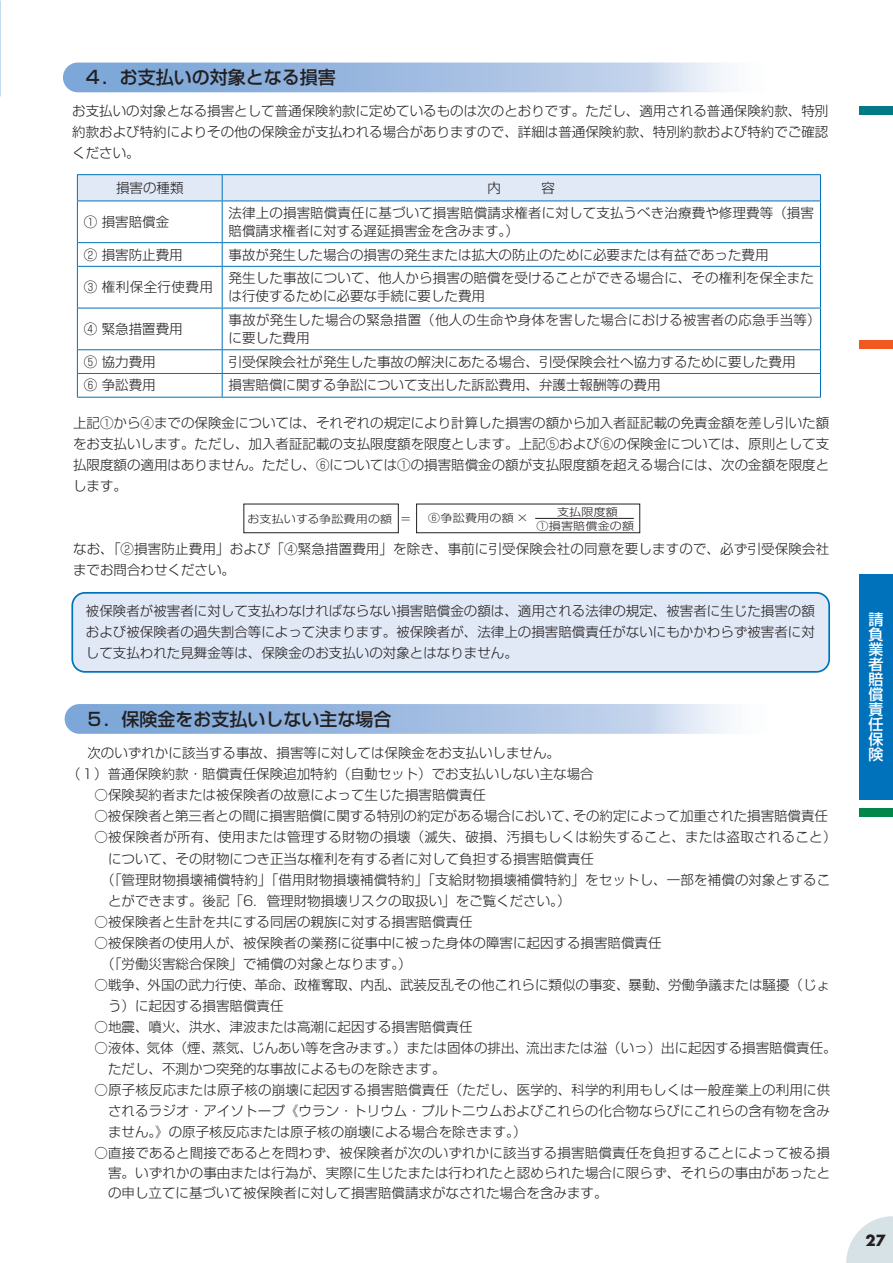
<style>
.page{position:relative;width:893px;height:1263px;background:#fff}
.page>*{position:absolute;margin:0;border:0;box-sizing:border-box;transform-origin:0 0}
.t1{font:500 18px "Shin Go Pr 6 N";color:#231f20}
.t2{font:500 15px/15px "Shin Go Pr 6 N";color:#fff;text-align:justify}
.t3{font:700 15px "Futura";color:#231f20}
.t4{font:300 13.5px/21px "Shin Go Pr 6 N";color:#231f20}
.t5{font:300 13.5px/18px "Shin Go Pr 6 N";letter-spacing:.02em;color:#231f20}
.t6{font:300 13.5px "Shin Go Pr 6 N";letter-spacing:.04em;color:#231f20}
.t7{font:300 10.8px/14px "Shin Go Pr 6 N";letter-spacing:.02em;color:#231f20;text-align:center;scale:1.11 1}
</style>
<div class="page">
<div style="left:859px;top:340px;width:34px;height:9px;background:#f15921"></div>
<div style="left:859px;top:808px;width:34px;height:8px;background:#00854a"></div>
<div style="left:859px;top:106px;width:34px;height:9px;background:#007a84"></div>
<div style="left:859px;top:574px;width:34px;height:225px;background:#0072bc"></div>
<svg style="left:846px;top:1216px;width:47px;height:47px"></svg>
<svg style="left:65px;top:704px;width:664px;height:30px;background:#a3bfe2"></svg>
<hr style="left:535px;top:518px;width:99px;height:1px;background:#231f20">
<div style="left:416px;top:504px;width:224px;height:29px;border:1px solid #231f20"></div>
<div style="left:243px;top:504px;width:156px;height:29px;border:1px solid #231f20"></div>
<div style="left:72px;top:593px;width:757px;height:79px;background:#e1e9f6;border-radius:13px"></div>
<div style="left:71px;top:592px;width:759px;height:81px;border:2px solid #0072bc;border-radius:13px"></div>
<hr style="left:77px;top:174px;width:145px;height:1px;background:#0072bc">
<hr style="left:222px;top:174px;width:599px;height:1px;background:#0072bc">
<svg style="left:77px;top:175px;width:744px;height:26px;background:#d9e4f3"></svg>
<hr style="left:77px;top:201px;width:145px;height:1px;background:#0072bc">
<hr style="left:77px;top:201px;width:1px;height:41px;background:#0072bc">
<hr style="left:222px;top:201px;width:599px;height:1px;background:#0072bc">
<hr style="left:222px;top:201px;width:1px;height:41px;background:#0072bc">
<hr style="left:820px;top:201px;width:1px;height:41px;background:#0072bc">
<hr style="left:77px;top:242px;width:145px;height:1px;background:#0072bc">
<svg style="left:77px;top:243px;width:1px;height:23px"></svg>
<hr style="left:222px;top:242px;width:599px;height:1px;background:#0072bc">
<svg style="left:222px;top:243px;width:1px;height:23px"></svg>
<svg style="left:820px;top:243px;width:1px;height:23px"></svg>
<hr style="left:77px;top:266px;width:145px;height:1px;background:#0072bc">
<hr style="left:77px;top:267px;width:1px;height:41px;background:#0072bc">
<hr style="left:222px;top:266px;width:599px;height:1px;background:#0072bc">
<hr style="left:222px;top:267px;width:1px;height:41px;background:#0072bc">
<hr style="left:820px;top:267px;width:1px;height:41px;background:#0072bc">
<hr style="left:77px;top:308px;width:145px;height:1px;background:#0072bc">
<hr style="left:77px;top:308px;width:1px;height:41px;background:#0072bc">
<hr style="left:222px;top:308px;width:599px;height:1px;background:#0072bc">
<hr style="left:222px;top:308px;width:1px;height:41px;background:#0072bc">
<hr style="left:820px;top:308px;width:1px;height:41px;background:#0072bc">
<hr style="left:77px;top:349px;width:145px;height:1px;background:#0072bc">
<hr style="left:222px;top:349px;width:599px;height:1px;background:#0072bc">
<hr style="left:77px;top:373px;width:145px;height:1px;background:#0072bc">
<svg style="left:77px;top:350px;width:1px;height:47px"></svg>
<hr style="left:222px;top:373px;width:599px;height:1px;background:#0072bc">
<svg style="left:222px;top:350px;width:1px;height:47px"></svg>
<svg style="left:820px;top:350px;width:1px;height:47px"></svg>
<hr style="left:77px;top:397px;width:145px;height:1px;background:#0072bc">
<hr style="left:222px;top:397px;width:599px;height:1px;background:#0072bc">
<svg style="left:63px;top:63px;width:664px;height:29px;background:#a2bee2"></svg>
<h1 class="t1" style="left:66px;top:63px;width:272px">　４．お支払いの対象となる損害</h1>
<p class="t4" style="left:72px;top:99px;width:758px;text-align:justify">お支払いの対象となる損害として普通保険約款に定めているものは次のとおりです。ただし、適用される普通保険約款、特別約款および特約によりその他の保険金が支払われる場合がありますので、詳細は普通保険約款、特別約款および特約でご確認ください。</p>
<p class="t4" style="left:116px;top:176px;width:69px">損害の種類</p>
<p class="t4" style="left:84px;top:210px;width:87px">① 損害賠償金</p>
<p class="t4" style="left:229px;top:203px;width:587px;line-height:18px">法律上の損害賠償責任に基づいて損害賠償請求権者に対して支払うべき治療費や修理費等（損害賠償請求権者に対する遅延損害金を含みます。）</p>
<p class="t4" style="left:84px;top:243px;width:100px">② 損害防止費用</p>
<p class="t4" style="left:229px;top:243px;width:542px">事故が発生した場合の損害の発生または拡大の防止のために必要または有益であった費用</p>
<p class="t6" style="left:84px;top:276px;width:131px">③ 権利保全行使費用</p>
<p class="t4" style="left:229px;top:268px;width:587px;line-height:18px">発生した事故について、他人から損害の賠償を受けることができる場合に、その権利を保全または行使するために必要な手続に要した費用</p>
<p class="t4" style="left:84px;top:317px;width:100px">④ 緊急措置費用</p>
<p class="t5" style="left:229px;top:310px;width:594px">事故が発生した場合の緊急措置（他人の生命や身体を害した場合における被害者の応急手当等）に要した費用</p>
<p class="t4" style="left:84px;top:350px;width:73px">⑤ 協力費用</p>
<p class="t4" style="left:229px;top:350px;width:569px">引受保険会社が発生した事故の解決にあたる場合、引受保険会社へ協力するために要した費用</p>
<p class="t4" style="left:84px;top:374px;width:73px">⑥ 争訟費用</p>
<p class="t4" style="left:229px;top:374px;width:434px">損害賠償に関する争訟について支出した訴訟費用、弁護士報酬等の費用</p>
<p class="t4" style="left:73px;top:411px;width:757px;text-align:justify">上記①から④までの保険金については、それぞれの規定により計算した損害の額から加入者証記載の免責金額を差し引いた額をお支払いします。ただし、加入者証記載の支払限度額を限度とします。上記⑤および⑥の保険金については、原則として支払限度額の適用はありません。ただし、⑥については①の損害賠償金の額が支払限度額を超える場合には、次の金額を限度とします。</p>
<p class="t7" style="left:247px;top:510px;width:150px">お支払いする争訟費用の額 ＝</p>
<p class="t7" style="left:428px;top:510px;width:92px">⑥争訟費用の額 ×</p>
<p class="t7" style="left:536px;top:503px;width:89px">支払限度額<br>①損害賠償金の額</p>
<p class="t4" style="left:73px;top:537px;width:758px">なお、「②損害防止費用」および「④緊急措置費用」を除き、事前に引受保険会社の同意を要しますので、必ず引受保険会社までお問合わせください。</p>
<p class="t4" style="left:86px;top:600px;width:731px;text-align:justify">被保険者が被害者に対して支払わなければならない損害賠償金の額は、適用される法律の規定、被害者に生じた損害の額および被保険者の過失割合等によって決まります。被保険者が、法律上の損害賠償責任がないにもかかわらず被害者に対して支払われた見舞金等は、保険金のお支払いの対象とはなりません。</p>
<h1 class="t1" style="left:68px;top:704px;width:326px">　５．保険金をお支払いしない主な場合</h1>
<p class="t4" style="left:67px;top:742px;width:528px;text-indent:7px">　次のいずれかに該当する事故、損害等に対しては保険金をお支払いしません。<br>（１）普通保険約款・賠償責任保険追加特約（自動セット）でお支払いしない主な場合</p>
<p class="t4" style="left:95px;top:784px;width:393px">○保険契約者または被保険者の故意によって生じた損害賠償責任</p>
<p class="t4" style="left:95px;top:805px;width:735px">○被保険者と第三者との間に損害賠償に関する特別の約定がある場合において、その約定によって加重された損害賠償責任</p>
<p class="t5" style="left:95px;top:827px;width:743px">○被保険者が所有、使用または管理する財物の損壊（滅失、破損、汚損もしくは紛失すること、または盗取されること）</p>
<p class="t4" style="left:108px;top:847px;width:488px">について、その財物につき正当な権利を有する者に対して負担する損害賠償責任</p>
<p class="t4" style="left:95px;top:868px;width:737px">　（「管理財物損壊補償特約」「借用財物損壊補償特約」「支給財物損壊補償特約」をセットし、一部を補償の対象とするこ</p>
<p class="t4" style="left:108px;top:889px;width:464px">とができます。後記「6．管理財物損壊リスクの取扱い」をご覧ください。）</p>
<p class="t4" style="left:95px;top:910px;width:380px">○被保険者と生計を共にする同居の親族に対する損害賠償責任</p>
<p class="t4" style="left:95px;top:931px;width:569px">○被保険者の使用人が、被保険者の業務に従事中に被った身体の障害に起因する損害賠償責任　（「労働災害総合保険」で補償の対象となります。）</p>
<p class="t4" style="left:108px;top:973px;width:723px;text-indent:-14px">○戦争、外国の武力行使、革命、政権奪取、内乱、武装反乱その他これらに類似の事変、暴動、労働争議または騒擾（じょう）に起因する損害賠償責任</p>
<p class="t4" style="left:95px;top:1015px;width:380px">○地震、噴火、洪水、津波または高潮に起因する損害賠償責任</p>
<p class="t4" style="left:108px;top:1036px;width:730px;text-indent:-14px">○液体、気体（煙、蒸気、じんあい等を含みます。）または固体の排出、流出または溢（いっ）出に起因する損害賠償責任。ただし、不測かつ突発的な事故によるものを除きます。</p>
<p class="t4" style="left:108px;top:1078px;width:724px;text-align:justify;text-indent:-14px">○原子核反応または原子核の崩壊に起因する損害賠償責任（ただし、医学的、科学的利用もしくは一般産業上の利用に供されるラジオ・アイソトープ《ウラン・トリウム・プルトニウムおよびこれらの化合物ならびにこれらの含有物を含みません。》の原子核反応または原子核の崩壊による場合を除きます。）</p>
<p class="t4" style="left:108px;top:1141px;width:724px;line-height:20.2px;text-align:justify;text-indent:-14px">○直接であると間接であるとを問わず、被保険者が次のいずれかに該当する損害賠償責任を負担することによって被る損害。いずれかの事由または行為が、実際に生じたまたは行われたと認められた場合に限らず、それらの事由があったとの申し立てに基づいて被保険者に対して損害賠償請求がなされた場合を含みます。</p>
<p class="t2" style="left:868px;top:611px;width:16px">請負業者賠償責任保険</p>
<p class="t3" style="left:865px;top:1230px;width:22px">27</p>
</div>
